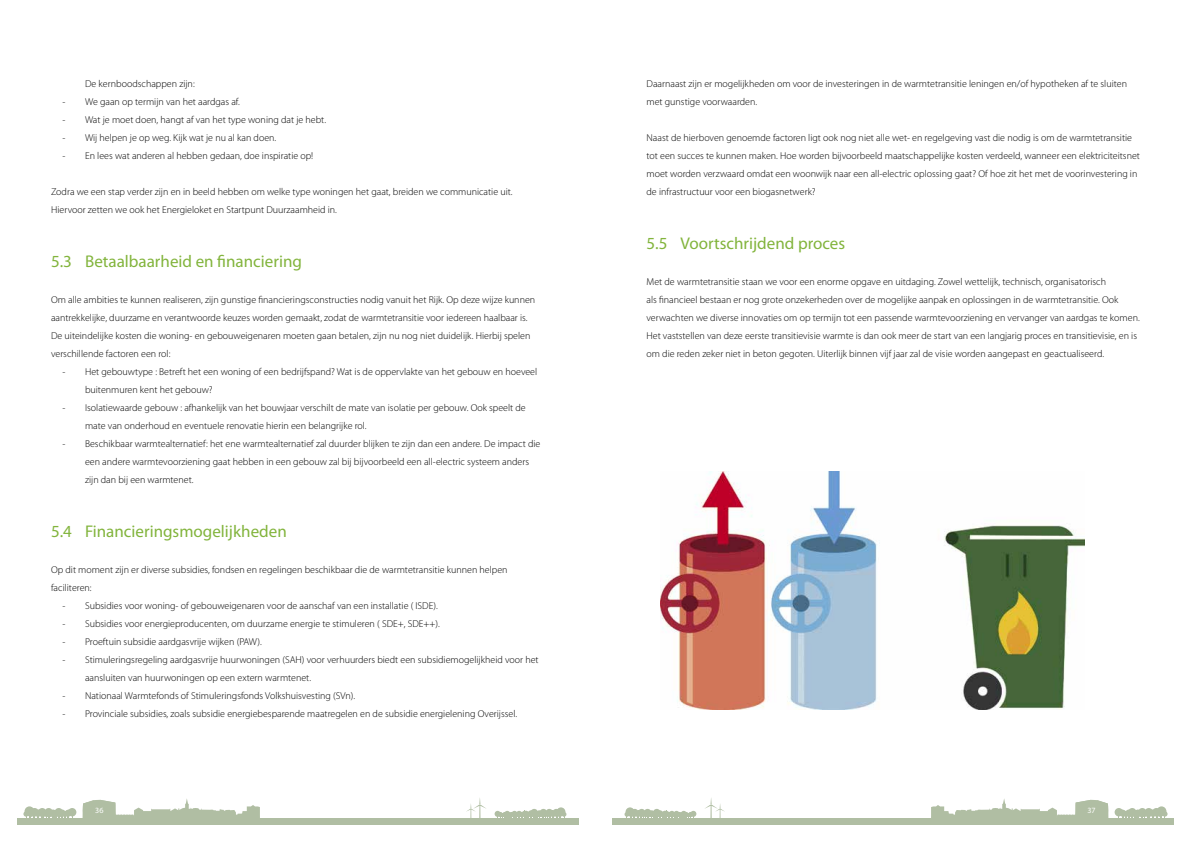
<style>
.page{position:relative;width:1191px;height:842px;background:#fff}
.page>*{position:absolute;margin:0;border:0;box-sizing:border-box;transform-origin:0 0}
.Heading_H2{font:17px "Myriad Pro";color:#82b43c}
.platte_tekst{font:300 10px/18px "Myriad Pro";color:#000}
.t1{font:8px "Myriad Pro";color:#fff}
</style>
<div class="page">
<div style="left:68px;top:808px;width:8px;height:8px;background:#b0bea3;border-radius:50%"></div>
<div style="left:25px;top:806px;width:9px;height:10px;background:#b0bea3;border-radius:50%"></div>
<svg style="left:23px;top:809px;width:50px;height:9px"></svg>
<svg style="left:82px;top:799px;width:178px;height:19px"></svg>
<div style="left:17px;top:818px;width:561px;height:7px;background:#b0bea3"></div>
<div style="left:552px;top:809px;width:8px;height:7px;background:#cad3c1;border-radius:50%"></div>
<svg style="left:556px;top:807px;width:9px;height:9px"></svg>
<div style="left:553px;top:809px;width:8px;height:8px;background:#b0bea3;border-radius:50%"></div>
<svg style="left:494px;top:810px;width:72px;height:8px"></svg>
<svg style="left:466px;top:798px;width:20px;height:20px"></svg>
<div style="left:1114px;top:808px;width:9px;height:8px;background:#b0bea3;border-radius:50%"></div>
<svg style="left:1156px;top:806px;width:10px;height:10px"></svg>
<svg style="left:1118px;top:809px;width:49px;height:9px"></svg>
<svg style="left:931px;top:799px;width:177px;height:19px"></svg>
<div style="left:612px;top:818px;width:562px;height:7px;background:#b0bea3"></div>
<div style="left:653px;top:809px;width:7px;height:7px;background:#b0bea3;border-radius:50%"></div>
<div style="left:638px;top:809px;width:7px;height:7px;background:#b0bea3;border-radius:50%"></div>
<div style="left:631px;top:809px;width:7px;height:7px;background:#b0bea3;border-radius:50%"></div>
<svg style="left:625px;top:807px;width:9px;height:9px"></svg>
<div style="left:630px;top:809px;width:7px;height:8px;background:#b0bea3;border-radius:50%"></div>
<svg style="left:624px;top:810px;width:72px;height:8px"></svg>
<svg style="left:705px;top:798px;width:20px;height:20px"></svg>
<img style="left:660px;top:471px;width:424px;height:238px">
<p class="platte_tekst" style="left:85px;top:74px;width:111px">De kernboodschappen zijn:</p>
<p class="platte_tekst" style="left:62px;top:92px;width:179px">- We gaan op termijn van het aardgas af.</p>
<p class="platte_tekst" style="left:62px;top:110px;width:265px">- Wat je moet doen, hangt af van het type woning dat je hebt.</p>
<p class="platte_tekst" style="left:62px;top:128px;width:215px">- Wij helpen je op weg. Kijk wat je nu al kan doen.</p>
<p class="platte_tekst" style="left:62px;top:146px;width:252px">- En lees wat anderen al hebben gedaan, doe inspiratie op!</p>
<p class="platte_tekst" style="left:51px;top:182px;width:463px">Zodra we een stap verder zijn en in beeld hebben om welke type woningen het gaat, breiden we communicatie uit.<br>Hiervoor zetten we ook het Energieloket en Startpunt Duurzaamheid in.</p>
<h2 class="Heading_H2" style="left:51px;top:252px;width:252px">5.3 Betaalbaarheid en financiering</h2>
<p class="platte_tekst" style="left:51px;top:290px;width:486px">Om alle ambities te kunnen realiseren, zijn gunstige financieringsconstructies nodig vanuit het Rijk. Op deze wijze kunnen aantrekkelijke, duurzame en verantwoorde keuzes worden gemaakt, zodat de warmtetransitie voor iedereen haalbaar is.<br>De uiteindelijke kosten die woning- en gebouweigenaren moeten gaan betalen, zijn nu nog niet duidelijk. Hierbij spelen verschillende factoren een rol:</p>
<p class="platte_tekst" style="left:85px;top:362px;width:454px;text-indent:-23px">- Het gebouwtype : Betreft het een woning of een bedrijfspand? Wat is de oppervlakte van het gebouw en hoeveel buitenmuren kent het gebouw?</p>
<p class="platte_tekst" style="left:85px;top:398px;width:442px;text-indent:-23px">- Isolatiewaarde gebouw : afhankelijk van het bouwjaar verschilt de mate van isolatie per gebouw. Ook speelt de mate van onderhoud en eventuele renovatie hierin een belangrijke rol.</p>
<p class="platte_tekst" style="left:85px;top:434px;width:457px;text-indent:-23px">- Beschikbaar warmtealternatief: het ene warmtealternatief zal duurder blijken te zijn dan een andere. De impact die een andere warmtevoorziening gaat hebben in een gebouw zal bij bijvoorbeeld een all-electric systeem anders zijn dan bij een warmtenet.</p>
<h2 class="Heading_H2" style="left:51px;top:522px;width:237px">5.4 Financieringsmogelijkheden</h2>
<p class="platte_tekst" style="left:51px;top:560px;width:458px">Op dit moment zijn er diverse subsidies, fondsen en regelingen beschikbaar die de warmtetransitie kunnen helpen faciliteren:</p>
<p class="platte_tekst" style="left:62px;top:596px;width:377px">- Subsidies voor woning- of gebouweigenaren voor de aanschaf van een installatie ( ISDE).</p>
<p class="platte_tekst" style="left:62px;top:614px;width:379px">- Subsidies voor energieproducenten, om duurzame energie te stimuleren ( SDE+, SDE++).</p>
<p class="platte_tekst" style="left:62px;top:632px;width:201px">- Proeftuin subsidie aardgasvrije wijken (PAW).</p>
<p class="platte_tekst" style="left:85px;top:650px;width:455px;text-indent:-23px">- Stimuleringsregeling aardgasvrije huurwoningen (SAH) voor verhuurders biedt een subsidiemogelijkheid voor het aansluiten van huurwoningen op een extern warmtenet.</p>
<p class="platte_tekst" style="left:62px;top:686px;width:294px">- Nationaal Warmtefonds of Stimuleringsfonds Volkshuisvesting (SVn).</p>
<p class="platte_tekst" style="left:62px;top:704px;width:456px">- Provinciale subsidies, zoals subsidie energiebesparende maatregelen en de subsidie energielening Overijssel.</p>
<p class="platte_tekst" style="left:646px;top:74px;width:482px">Daarnaast zijn er mogelijkheden om voor de investeringen in de warmtetransitie leningen en/of hypotheken af te sluiten met gunstige voorwaarden.</p>
<p class="platte_tekst" style="left:646px;top:128px;width:495px">Naast de hierboven genoemde factoren ligt ook nog niet alle wet- en regelgeving vast die nodig is om de warmtetransitie tot een succes te kunnen maken. Hoe worden bijvoorbeeld maatschappelijke kosten verdeeld, wanneer een elektriciteitsnet moet worden verzwaard omdat een woonwijk naar een all-electric oplossing gaat? Of hoe zit het met de voorinvestering in de infrastructuur voor een biogasnetwerk?</p>
<h2 class="Heading_H2" style="left:646px;top:234px;width:200px">5.5 Voortschrijdend proces</h2>
<p class="platte_tekst" style="left:646px;top:272px;width:495px">Met de warmtetransitie staan we voor een enorme opgave en uitdaging. Zowel wettelijk, technisch, organisatorisch<br>als financieel bestaan er nog grote onzekerheden over de mogelijke aanpak en oplossingen in de warmtetransitie. Ook verwachten we diverse innovaties om op termijn tot een passende warmtevoorziening en vervanger van aardgas te komen.<br>Het vaststellen van deze eerste transitievisie warmte is dan ook meer de start van een langjarig proces en transitievisie, en is om die reden zeker niet in beton gegoten. Uiterlijk binnen vijf jaar zal de visie worden aangepast en geactualiseerd.</p>
<p class="t1" style="left:95px;top:806px;width:10px">36</p>
<p class="t1" style="left:1087px;top:806px;width:10px">37</p>
</div>
